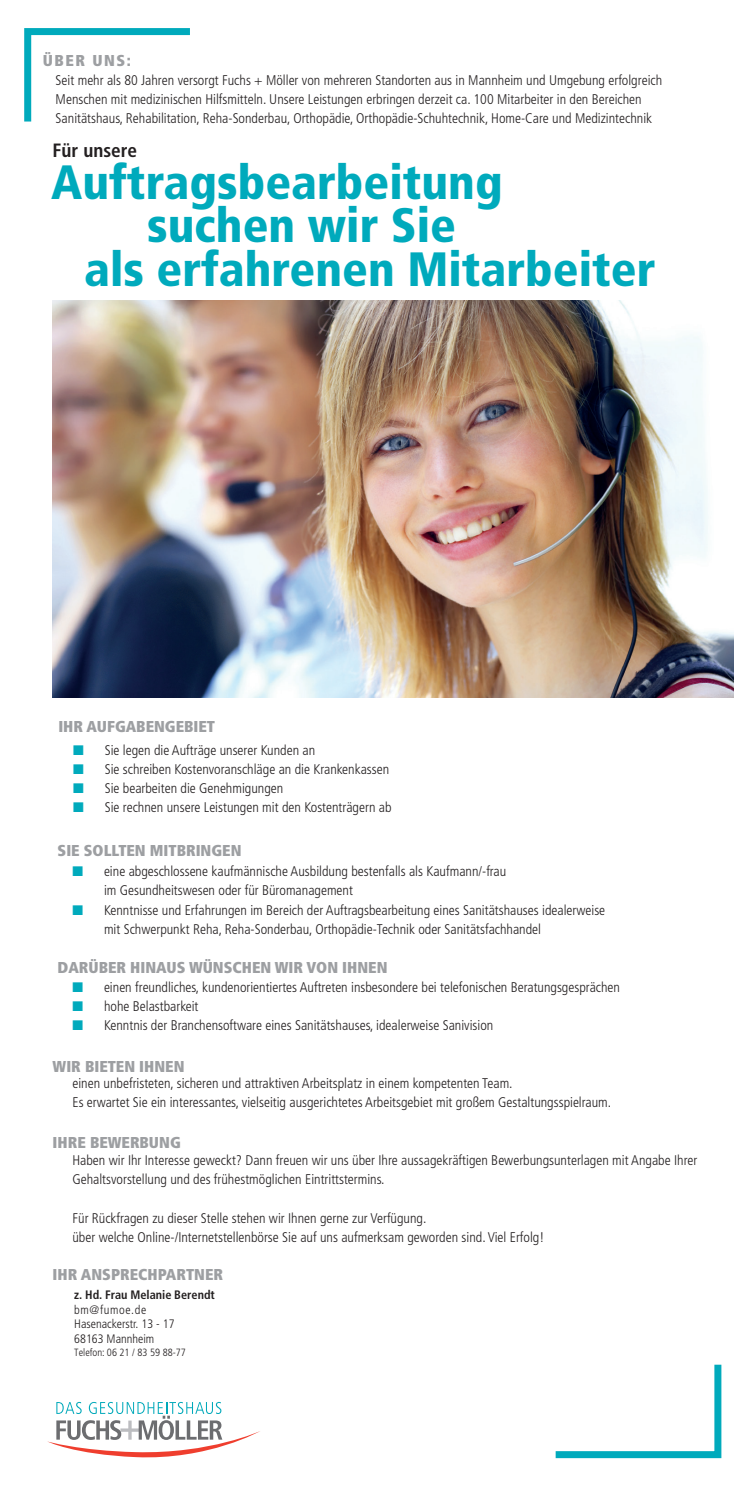
<style>
.page{position:relative;width:745px;height:1489px;background:#fff}
.page>*{position:absolute;margin:0;border:0;box-sizing:border-box;transform-origin:0 0}
.t1{font:900 condensed 48.12px/43.8px "Frutiger";color:#00aabc}
.t2{font:700 condensed 19.25px "Frutiger";color:#231f20}
.t3{font:900 condensed 15.75px "Frutiger";color:#9d9fa2}
.t4{font:300 condensed 14px/19.2px "Frutiger";color:#231f20}
.t5{font:300 condensed 12.25px/14.7px "Frutiger";color:#231f20}
.t6{font:700 condensed 12.25px "Frutiger";color:#231f20}
.t7{font:300 condensed 10.5px "Frutiger";color:#231f20}
.s1{color:#00aabc}
</style>
<div class="page">
<svg style="left:24px;top:28px;width:166px;height:94px"></svg>
<svg style="left:555px;top:1364px;width:167px;height:95px"></svg>
<svg style="left:47px;top:1401px;width:213px;height:57px"></svg>
<img style="left:52px;top:300px;width:681px;height:397px">
<p class="t3" style="left:43px;top:51px;width:90px">ÜBER UNS:</p>
<p class="t4" style="left:56px;top:71px;width:607px">Seit mehr als 80 Jahren versorgt Fuchs + Möller von mehreren Standorten aus in Mannheim und Umgebung erfolgreich<br>Menschen mit medizinischen Hilfsmitteln. Unsere Leistungen erbringen derzeit ca. 100 Mitarbeiter in den Bereichen<br>Sanitätshaus, Rehabilitation, Reha-Sonderbau, Orthopädie, Orthopädie-Schuhtechnik, Home-Care und Medizintechnik</p>
<h2 class="t2" style="left:53px;top:139px;width:86px">Für unsere</h2>
<h1 class="t1" style="left:51px;top:160px;width:453px">Auftragsbearbeitung</h1>
<h1 class="t1" style="left:84px;top:203px;width:572px;text-indent:63px">suchen wir Sie<br>als erfahrenen Mitarbeiter</h1>
<p class="t3" style="left:58px;top:717px;width:158px">IHR AUFGABENGEBIET</p>
<p class="t4" style="left:73px;top:740px;width:243px"><span class="s1">■</span> Sie legen die Aufträge unserer Kunden an</p>
<p class="t4" style="left:73px;top:759px;width:317px"><span class="s1">■</span> Sie schreiben Kostenvoranschläge an die Krankenkassen</p>
<p class="t4" style="left:73px;top:778px;width:211px"><span class="s1">■</span> Sie bearbeiten die Genehmigungen</p>
<p class="t4" style="left:73px;top:798px;width:319px"><span class="s1">■</span> Sie rechnen unsere Leistungen mit den Kostenträgern ab</p>
<p class="t3" style="left:58px;top:841px;width:185px">SIE SOLLTEN MITBRINGEN</p>
<p class="t4" style="left:104px;top:861px;width:403px;text-indent:-32px"><span class="s1">■</span> eine abgeschlossene kaufmännische Ausbildung bestenfalls als Kaufmann/-frau im Gesundheitswesen oder für Büromanagement</p>
<p class="t4" style="left:104px;top:900px;width:502px;text-indent:-32px"><span class="s1">■</span> Kenntnisse und Erfahrungen im Bereich der Auftragsbearbeitung eines Sanitätshauses idealerweise mit Schwerpunkt Reha, Reha-Sonderbau, Orthopädie-Technik oder Sanitätsfachhandel</p>
<p class="t3" style="left:58px;top:958px;width:331px">DARÜBER HINAUS WÜNSCHEN WIR VON IHNEN</p>
<p class="t4" style="left:72px;top:977px;width:548px"><span class="s1">■</span> einen freundliches, kundenorientiertes Auftreten insbesondere bei telefonischen Beratungsgesprächen</p>
<p class="t4" style="left:72px;top:996px;width:127px"><span class="s1">■</span> hohe Belastbarkeit</p>
<p class="t4" style="left:72px;top:1015px;width:422px"><span class="s1">■</span> Kenntnis der Branchensoftware eines Sanitätshauses, idealerweise Sanivision</p>
<p class="t3" style="left:53px;top:1056px;width:133px">WIR BIETEN IHNEN</p>
<p class="t4" style="left:72px;top:1073px;width:540px">einen unbefristeten, sicheren und attraktiven Arbeitsplatz in einem kompetenten Team.<br>Es erwartet Sie ein interessantes, vielseitig ausgerichtetes Arbeitsgebiet mit großem Gestaltungsspielraum.</p>
<p class="t3" style="left:53px;top:1133px;width:130px">IHRE BEWERBUNG</p>
<p class="t4" style="left:72px;top:1150px;width:626px">Haben wir Ihr Interesse geweckt? Dann freuen wir uns über Ihre aussagekräftigen Bewerbungsunterlagen mit Angabe Ihrer<br>Gehaltsvorstellung und des frühestmöglichen Eintrittstermins.</p>
<p class="t4" style="left:72px;top:1208px;width:473px">Für Rückfragen zu dieser Stelle stehen wir Ihnen gerne zur Verfügung.<br>über welche Online-/Internetstellenbörse Sie auf uns aufmerksam geworden sind. Viel Erfolg!</p>
<p class="t3" style="left:53px;top:1264px;width:172px">IHR ANSPRECHPARTNER</p>
<p class="t6" style="left:74px;top:1287px;width:142px">z. Hd. Frau Melanie Berendt</p>
<p class="t5" style="left:74px;top:1302px;width:102px">bm@fumoe.de<br>Hasenackerstr. 13 - 17<br>68163 Mannheim</p>
<p class="t7" style="left:74px;top:1346px;width:113px">Telefon: 06 21 / 83 59 88-77</p>
</div>
